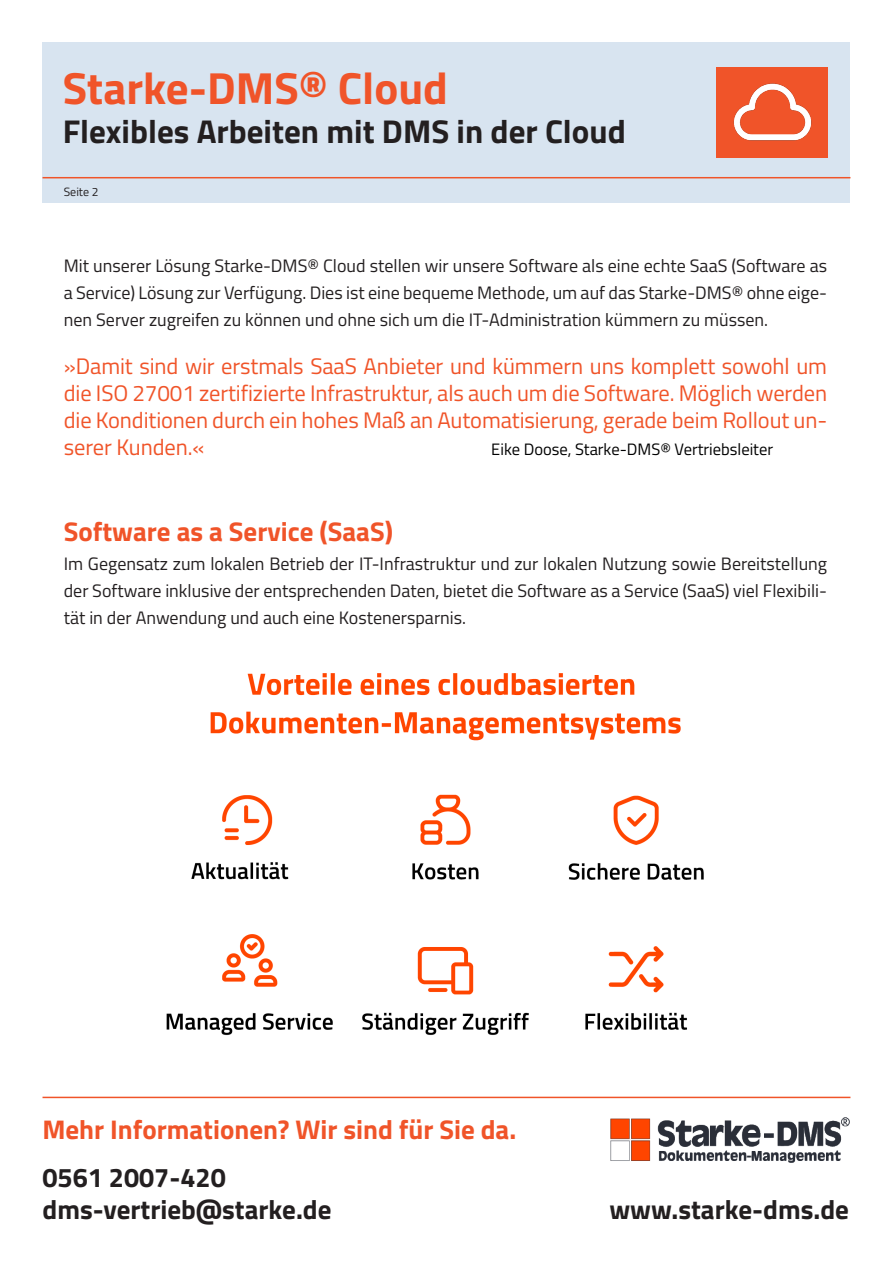
<style>
.page{position:relative;width:893px;height:1263px;background:#fff}
.page>*{position:absolute;margin:0;border:0;box-sizing:border-box;transform-origin:0 0}
.t1{font:700 45px "Titillium Web";color:#f05429}
.t2{font:700 33px "Titillium Web";color:#231f20}
.t3{font:700 27px "Titillium Web";color:#f05429}
.t4{font:700 27px/32.4px "Titillium Web";color:#231f20}
.t5{font:22.5px/27px "Titillium Web";letter-spacing:-.005em;color:#f05429;text-align:justify}
.t6{font:18px/27px "Titillium Web";color:#231f20;text-align:justify}
.t7{font:16.5px "Titillium Web";color:#000001}
.t8{font:12px "Titillium Web";color:#231f20}
</style>
<div class="page">
<img style="left:166px;top:673px;width:538px;height:363px">
<img style="left:610px;top:1117px;width:239px;height:45px">
<hr style="left:43px;top:1097px;width:807px;height:1px;background:#f05429">
<div style="left:43px;top:43px;width:807px;height:160px;background:#d8e4f0"></div>
<hr style="left:43px;top:177px;width:807px;height:1px;background:#f05429">
<div style="left:716px;top:67px;width:112px;height:90px;background:#f05429"></div>
<img style="left:725px;top:83px;width:95px;height:75px">
<h1 class="t1" style="left:63px;top:54px;width:387px">Starke-DMS® Cloud</h1>
<h2 class="t2" style="left:63px;top:107px;width:565px">Flexibles Arbeiten mit DMS in der Cloud</h2>
<p class="t8" style="left:64px;top:183px;width:36px">Seite 2</p>
<p class="t6" style="left:64px;top:251px;width:765px">Mit unserer Lösung Starke-DMS® Cloud stellen wir unsere Software als eine echte SaaS (Software as a Service) Lösung zur Verfügung. Dies ist eine bequeme Methode, um auf das Starke-DMS® ohne eige&shy;nen Server zugreifen zu können und ohne sich um die IT-Administration kümmern zu müssen.</p>
<p class="t5" style="left:64px;top:352px;width:765px">»Damit sind wir erstmals SaaS Anbieter und kümmern uns komplett sowohl um die ISO 27001 zertifizierte Infrastruktur, als auch um die Software. Möglich werden die Konditionen durch ein hohes Maß an Automatisierung, gerade beim Rollout un&shy;serer Kunden.«</p>
<p class="t7" style="left:491px;top:437px;width:283px">Eike Doose, Starke-DMS® Vertriebsleiter</p>
<h3 class="t3" style="left:64px;top:511px;width:331px">Software as a Service (SaaS)</h3>
<p class="t6" style="left:64px;top:549px;width:765px">Im Gegensatz zum lokalen Betrieb der IT-Infrastruktur und zur lokalen Nutzung sowie Bereitstellung der Software inklusive der entsprechenden Daten, bietet die Software as a Service (SaaS) viel Flexibili&shy;tät in der Anwendung und auch eine Kostenersparnis.</p>
<h3 class="t3" style="left:43px;top:1109px;width:475px">Mehr Informationen? Wir sind für Sie da.</h3>
<h3 class="t4" style="left:43px;top:1159px;width:290px">0561 2007-420 dms-vertrieb@starke.de</h3>
<h3 class="t4" style="left:609px;top:1192px;width:241px">www.starke-dms.de</h3>
</div>
